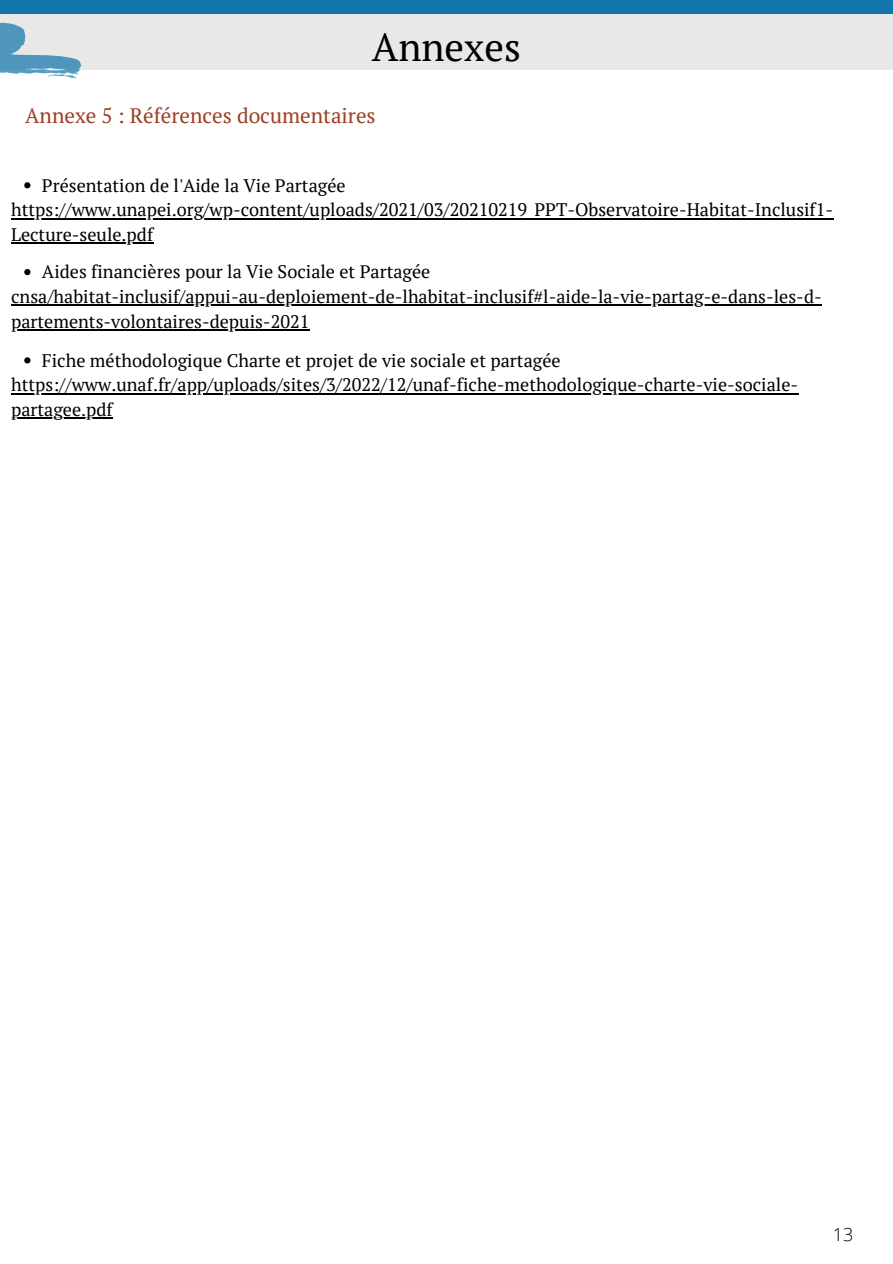
<style>
.page{position:relative;width:893px;height:1264px;background:#fff}
.page>*{position:absolute;margin:0;border:0;box-sizing:border-box;transform-origin:0 0}
.t1{font:39px "PT Serif";color:#000}
.t2{font:21px "PT Serif";color:#9f3f26}
.t3{font:18.15px/24.8px "PT Serif";color:#000}
.t4{font:300 18px "Open Sans";color:#000}
</style>
<div class="page">
<svg style="left:0;top:0;width:892px;height:79px;background:#c0d3de"></svg>
<svg style="left:24px;top:182px;width:6px;height:6px"></svg>
<svg style="left:24px;top:269px;width:6px;height:6px"></svg>
<svg style="left:24px;top:357px;width:6px;height:6px"></svg>
<hr style="left:11px;top:218px;width:822px;height:1px;background:#000">
<hr style="left:11px;top:243px;width:142px;height:1px;background:#000">
<hr style="left:11px;top:304px;width:810px;height:2px;background:#000">
<hr style="left:11px;top:329px;width:298px;height:2px;background:#000">
<hr style="left:11px;top:393px;width:787px;height:1px;background:#000">
<hr style="left:11px;top:418px;width:102px;height:1px;background:#000">
<h1 class="t1" style="left:371px;top:21px;width:151px">Annexes</h1>
<p class="t2" style="left:25px;top:102px;width:352px">Annexe 5 : Références documentaires</p>
<p class="t3" style="left:42px;top:172px;width:305px">Présentation de l'Aide la Vie Partagée</p>
<p class="t3" style="left:11px;top:197px;width:823px">https://www.unapei.org/wp-content/uploads/2021/03/20210219_PPT-Observatoire-Habitat-Inclusif1-<br>Lecture-seule.pdf</p>
<p class="t3" style="left:42px;top:259px;width:390px">Aides financières pour la Vie Sociale et Partagée</p>
<p class="t3" style="left:11px;top:284px;width:812px">cnsa/habitat-inclusif/appui-au-deploiement-de-lhabitat-inclusif#l-aide-la-vie-partag-e-dans-les-d&shy;partements-volontaires-depuis-2021</p>
<p class="t3" style="left:42px;top:347px;width:520px">Fiche méthodologique Charte et projet de vie sociale et partagée</p>
<p class="t3" style="left:11px;top:372px;width:788px">https://www.unaf.fr/app/uploads/sites/3/2022/12/unaf-fiche-methodologique-charte-vie-sociale&shy;partagee.pdf</p>
<p class="t4" style="left:832px;top:1221px;width:22px">13</p>
</div>
